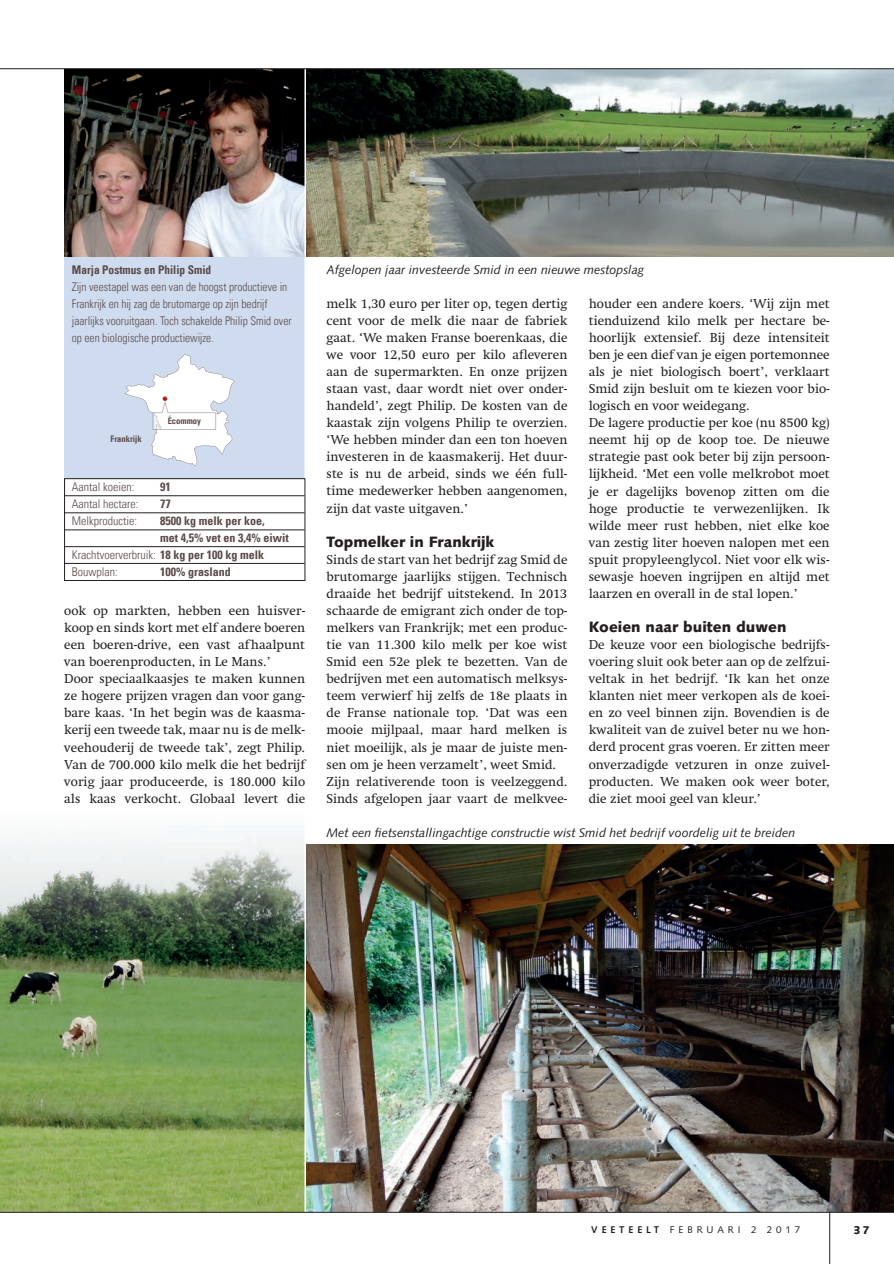
<style>
.page{position:relative;width:894px;height:1264px;background:#fff}
.page>*{position:absolute;margin:0;border:0;box-sizing:border-box;transform-origin:0 0}
.t1{font:900 15px "Syntax LT Pro";color:#231f20}
.t2{font:13.2px/17.1px "Swift LT Pro";color:#231f20}
.t3{font:italic 12.45px "Syntax LT Pro";color:#231f20}
.t4{font:12px/17.1px "Univers Com 47 Light Cond";color:#5b4a49;scale:.95 1}
.t5{font:12px/17.1px "Univers Com 47 Light Cond";color:#5b4a49}
.t6{font:12px/17.1px "Univers Com 67 Bold Cond";color:#5b4a49}
.t7{font:12px "Univers Com 67 Bold Cond";color:#5b4a49;scale:.95 1}
.t8{font:900 11.25px "Syntax LT Pro";color:#231f20}
.t9{font:9.75px "Syntax LT Pro";letter-spacing:.4em;color:#231f20}
.t10{font:9px "Univers Com 67 Bold Cond";color:#5b4a49;scale:.95 1}
.s1{font-family:"Univers Com 67 Bold Cond"}
.s2{font-weight:700}
</style>
<div class="page">
<div style="left:64px;top:103px;width:241px;height:375px;background:#cfdcef"></div>
<img style="left:306px;top:844px;width:588px;height:367px">
<img style="left:64px;top:69px;width:830px;height:187px">
<img style="left:0;top:530px;width:304px;height:681px">
<hr style="left:64px;top:495px;width:241px;height:1px;background:#231f20">
<hr style="left:64px;top:512px;width:241px;height:1px;background:#231f20">
<hr style="left:64px;top:529px;width:241px;height:1px;background:#231f20">
<hr style="left:64px;top:546px;width:241px;height:1px;background:#231f20">
<hr style="left:64px;top:563px;width:241px;height:1px;background:#231f20">
<hr style="left:304px;top:69px;width:2px;height:1143px;background:#fff">
<div style="left:64px;top:478px;width:241px;height:103px;border:1px solid #231f20"></div>
<svg style="left:125px;top:354px;width:110px;height:112px"></svg>
<svg style="left:0;top:68px;width:894px;height:1px"></svg>
<svg style="left:0;top:1211px;width:894px;height:53px"></svg>
<hr style="left:829px;top:1212px;width:1px;height:52px;background:#231f20">
<p class="t7" style="left:72px;top:262px;width:148px">Marja Postmus en Philip Smid</p>
<p class="t4" style="left:72px;top:278px;width:233px">Zĳn veestapel was een van de hoogst productieve in Frankrĳk en hĳ zag de brutomarge op zĳn bedrĳf jaarlĳks vooruitgaan. Toch schakelde Philip Smid over op een biologische productiewĳze.</p>
<p class="t10" style="left:168px;top:416px;width:36px">Écommoy</p>
<p class="t10" style="left:111px;top:433px;width:34px">Frankrĳk</p>
<p class="t5" style="left:72px;top:478px;width:64px">Aantal koeien:</p>
<p class="t6" style="left:160px;top:478px;width:12px">91</p>
<p class="t5" style="left:72px;top:495px;width:68px">Aantal hectare:</p>
<p class="t6" style="left:160px;top:495px;width:12px">77</p>
<p class="t5" style="left:72px;top:512px;width:67px">Melkproductie:</p>
<p class="t6" style="left:160px;top:512px;width:130px">8500 kg melk per koe,<br>met 4,5% vet en 3,4% eiwi t</p>
<p class="t5" style="left:72px;top:546px;width:194px">Krachtvoerverbruik: <span class="s1">18 kg per 100 kg melk<br></span>Bouwplan:</p>
<p class="t6" style="left:160px;top:563px;width:72px">100% grasland</p>
<p class="t2" style="left:64px;top:602px;width:242px">ook op markten, hebben een huisver&shy;koop en sinds kort met elf andere boeren een boeren-drive , een vast afhaalpunt van boerenproducten, in Le Mans.’<br>Door speciaalkaasjes te maken kunnen ze hogere prĳzen vragen dan voor gang&shy;bare kaas. ‘In het begin was de kaasma&shy;kerĳ een tweede tak, maar nu is de melk&shy;veehouderĳ de tweede tak’, zegt Philip.<br>Van de 700.000 kilo melk die het bedrĳf vorig jaar produceerde, is 180.000 kilo als kaas verkocht. Globaal levert die</p>
<p class="t3" style="left:326px;top:262px;width:319px">Afgelopen jaar investeerde Smid in een nieuwe mestopslag</p>
<p class="t2" style="left:326px;top:295px;width:242px;text-align:justify">melk 1,30 euro per liter op, tegen dertig cent voor de melk die naar de fabriek gaat. ‘We maken Franse boerenkaas, die we voor 12,50 euro per kilo afleveren aan de supermarkten. En onze prĳzen staan vast, daar wordt niet over onder&shy;handeld’, zegt Philip. De kosten van de kaastak zĳn volgens Philip te overzien. ‘We hebben minder dan een ton hoeven investeren in de kaasmakerĳ. Het duur&shy;ste is nu de arbeid, sinds we één full&shy;time medewerker hebben aangenomen, zĳn dat vaste uitgaven.’</p>
<p class="t1" style="left:326px;top:532px;width:169px">Topmelker in Frankrĳk</p>
<p class="t2" style="left:326px;top:551px;width:242px">Sinds de start van het bedrĳf zag Smid de brutomarge jaarlĳks stĳgen. Technisch draaide het bedrĳf uitstekend. In 2013 schaarde de emigrant zich onder de top&shy;melkers van Frankrĳk; met een produc&shy;tie van 11.300 kilo melk per koe wist Smid een 52e plek te bezetten. Van de bedrĳven met een automatisch melksys&shy;teem verwierf hĳ zelfs de 18e plaats in de Franse nationale top. ‘Dat was een mooie mĳlpaal, maar hard melken is niet moeilĳk, als je maar de juiste men&shy;sen om je heen verzamelt’, weet Smid.<br>Zĳn relativerende toon is veelzeggend.<br>Sinds afgelopen jaar vaart de melkvee-</p>
<p class="t2" style="left:589px;top:295px;width:242px">houder een andere koers. ‘Wĳ zĳn met tienduizend kilo melk per hectare be&shy;hoorlĳk extensief. Bĳ deze intensiteit ben je een dief van je eigen portemonnee als je niet biologisch boert’, verklaart Smid zĳn besluit om te kiezen voor bio&shy;logisch en voor weidegang.<br>De lagere productie per koe (nu 8500 kg) neemt hĳ op de koop toe. De nieuwe strategie past ook beter bĳ zĳn persoon&shy;lĳkheid. ‘Met een volle melkrobot moet je er dagelĳks bovenop zitten om die hoge productie te verwezenlĳken. Ik wilde meer rust hebben, niet elke koe van zestig liter hoeven nalopen met een spuit propyleenglycol. Niet voor elk wis&shy;sewasje hoeven ingrĳpen en altĳd met laarzen en overall in de stal lopen.’</p>
<p class="t1" style="left:589px;top:618px;width:199px">Koeien naar buiten duwen</p>
<p class="t2" style="left:589px;top:636px;width:242px;text-align:justify">De keuze voor een biologische bedrĳfs&shy;voering sluit ook beter aan op de zelfzui&shy;veltak in het bedrĳf. ‘Ik kan het onze klanten niet meer verkopen als de koei&shy;en zo veel binnen zĳn. Bovendien is de kwaliteit van de zuivel beter nu we hon&shy;derd procent gras voeren. Er zitten meer onverzadigde vetzuren in onze zuivel&shy;producten. We maken ook weer boter, die ziet mooi geel van kleur.’</p>
<p class="t3" style="left:326px;top:825px;width:470px">Met een fietsenstallingachtige constructie wist Smid het bedrĳf voordelig uit te breiden</p>
<p class="t9" style="left:591px;top:1224px;width:211px"><span class="s2">VEETEELT</span> FEBRUARI 2 2017</p>
<p class="t8" style="left:853px;top:1223px;width:18px">37</p>
</div>
